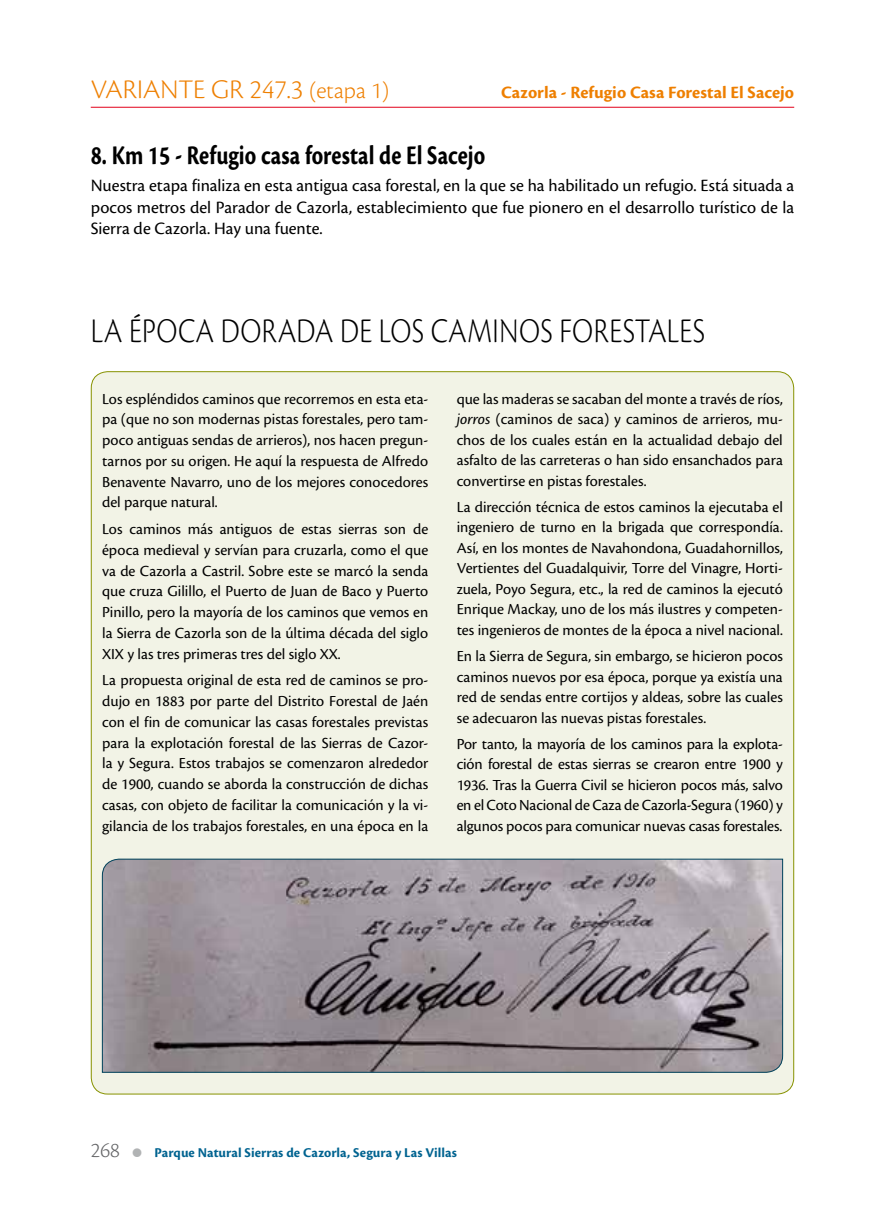
<style>
.page{position:relative;width:885px;height:1225px;background:#fff}
.page>*{position:absolute;margin:0;border:0;box-sizing:border-box;transform-origin:0 0}
.t1{font:300 36px "Cronos Pro";letter-spacing:.015em;color:#000;scale:.82 1}
.t2{font:700 28px "Cronos Pro";color:#000;scale:.8 1}
.t3{font:300 28px "Cronos Pro";color:#ee7f00}
.t4{font:300 24px "Cronos Pro";color:#ee7f00}
.t5{font:300 22px "Cronos Pro";color:#646567}
.t6{font:18px/21.6px "Cronos Pro";color:#000;text-align:justify}
.t7{font:700 18px "Cronos Pro";letter-spacing:-.005em;color:#ee7f00}
.t8{font:16px/20.8px "Cronos Pro";color:#000;text-align:justify}
.t9{font:700 14px "Cronos Pro";color:#006390}
.s1{font-size:28px}
.s2{font-style:italic}
</style>
<div class="page">
<hr style="left:91px;top:107px;width:703px;height:1px;background:#e2001a">
<div style="left:91px;top:372px;width:702px;height:722px;background:#f2f3e6;border-radius:17px"></div>
<svg style="left:102px;top:858px;width:681px;height:214px;background:#958d94"></svg>
<h2 class="t3" style="left:91px;top:73px;width:16px">VARIANTE</h2>
<h3 class="t4" style="left:211px;top:77px;width:179px"><span class="s1">GR 247.3</span> (ETAPA 1)</h3>
<p class="t7" style="left:501px;top:82px;width:294px">Cazorla - Refugio Casa Forestal El Sacejo</p>
<h2 class="t2" style="left:91px;top:139px;width:494px">8. Km 15 - Refugio casa forestal de El Sacejo</h2>
<p class="t6" style="left:91px;top:174px;width:705px">Nuestra etapa finaliza en esta antigua casa forestal, en la que se ha habilitado un refugio. Está situada a pocos metros del Parador de Cazorla, establecimiento que fue pionero en el desarrollo turístico de la Sierra de Cazorla. Hay una fuente.</p>
<h1 class="t1" style="left:91px;top:310px;width:750px">LA ÉPOCA DORADA DE LOS CAMINOS FORESTALES</h1>
<p class="t8" style="left:102px;top:388px;width:328px">Los espléndidos caminos que recorremos en esta eta&shy;pa (que no son modernas pistas forestales, pero tam&shy;poco antiguas sendas de arrieros), nos hacen pregun&shy;tarnos por su origen. He aquí la respuesta de Alfredo Benavente Navarro, uno de los mejores conocedores del parque natural.</p>
<p class="t8" style="left:102px;top:518px;width:328px">Los caminos más antiguos de estas sierras son de época medieval y servían para cruzarla, como el que va de Cazorla a Castril. Sobre este se marcó la senda que cruza Gilillo, el Puerto de Juan de Baco y Puerto Pinillo, pero la mayoría de los caminos que vemos en la Sierra de Cazorla son de la última década del siglo XIX y las tres primeras tres del siglo XX.</p>
<p class="t8" style="left:102px;top:670px;width:328px">La propuesta original de esta red de caminos se pro&shy;dujo en 1883 por parte del Distrito Forestal de Jaén con el fin de comunicar las casas forestales previstas para la explotación forestal de las Sierras de Cazor&shy;la y Segura. Estos trabajos se comenzaron alrededor de 1900, cuando se aborda la construcción de dichas casas, con objeto de facilitar la comunicación y la vi&shy;gilancia de los trabajos forestales, en una época en la</p>
<p class="t8" style="left:456px;top:388px;width:328px">que las maderas se sacaban del monte a través de ríos, <span class="s2">jorros</span> (caminos de saca) y caminos de arrieros, mu&shy;chos de los cuales están en la actualidad debajo del asfalto de las carreteras o han sido ensanchados para convertirse en pistas forestales.</p>
<p class="t8" style="left:456px;top:497px;width:328px">La dirección técnica de estos caminos la ejecutaba el ingeniero de turno en la brigada que correspondía.<br>Así, en los montes de Navahondona, Guadahornillos, Vertientes del Guadalquivir, Torre del Vinagre, Horti&shy;zuela, Poyo Segura, etc., la red de caminos la ejecutó Enrique Mackay, uno de los más ilustres y competen&shy;tes ingenieros de montes de la época a nivel nacional.</p>
<p class="t8" style="left:456px;top:646px;width:328px">En la Sierra de Segura, sin embargo, se hicieron pocos caminos nuevos por esa época, porque ya existía una red de sendas entre cortijos y aldeas, sobre las cuales se adecuaron las nuevas pistas forestales.</p>
<p class="t8" style="left:456px;top:733px;width:328px">Por tanto, la mayoría de los caminos para la explota&shy;ción forestal de estas sierras se crearon entre 1900 y 1936. Tras la Guerra Civil se hicieron pocos más, salvo en el Coto Nacional de Caza de Cazorla-Segura (1960) y algunos pocos para comunicar nuevas casas forestales.</p>
<h3 class="t5" style="left:91px;top:1137px;width:31px">268</h3>
<p class="t9" style="left:155px;top:1144px;width:304px">Parque Natural Sierras de Cazorla, Segura y Las Villas</p>
</div>
